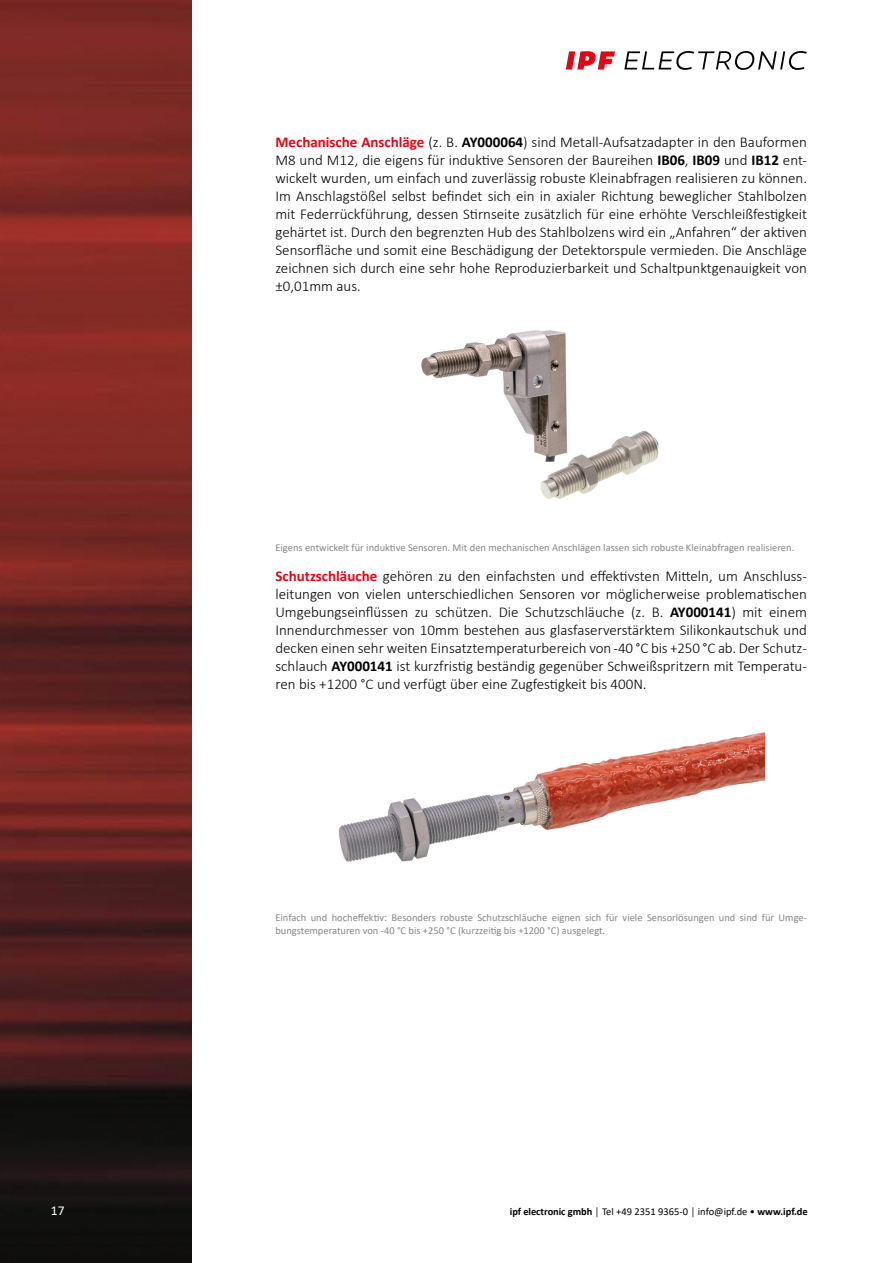
<style>
.page{position:relative;width:893px;height:1263px;background:#fff}
.page>*{position:absolute;margin:0;border:0;box-sizing:border-box;transform-origin:0 0}
.t1{font:300 15px/18px "Calibri";color:#000;text-align:justify}
.t2{font:13.5px "Calibri";color:#fff}
.t3{font:10.5px/12.6px "Calibri";color:#878787}
.t4{font:10.5px "Calibri";color:#000}
.s1{font-weight:700;color:#e30613}
.s2{font-weight:700}
</style>
<div class="page">
<img style="left:0;top:0;width:191px;height:1263px">
<svg style="left:624px;top:51px;width:183px;height:19px"></svg>
<svg style="left:566px;top:51px;width:49px;height:18px"></svg>
<img style="left:421px;top:330px;width:238px;height:169px">
<img style="left:338px;top:732px;width:426px;height:130px">
<p class="t1" style="left:275px;top:133px;width:533px"><span class="s1">Mechanische Anschläge</span> (z. B. <span class="s2">AY000064</span>) sind Metall-Aufsatzadapter in den Bauformen M8 und M12, die eigens für induktive Sensoren der Baureihen <span class="s2">IB06</span>, <span class="s2">IB09</span> und <span class="s2">IB12</span> ent&shy;wickelt wurden, um einfach und zuverlässig robuste Kleinabfragen realisieren zu können.<br>Im Anschlagstößel selbst befindet sich ein in axialer Richtung beweglicher Stahlbolzen mit Federrückführung, dessen Stirnseite zusätzlich für eine erhöhte Verschleißfestigkeit gehärtet ist. Durch den begrenzten Hub des Stahlbolzens wird ein „Anfahren“ der aktiven Sensorfläche und somit eine Beschädigung der Detektorspule vermieden. Die Anschläge zeichnen sich durch eine sehr hohe Reproduzierbarkeit und Schaltpunktgenauigkeit von ±0,01mm aus.</p>
<p class="t3" style="left:275px;top:540px;width:520px">Eigens entwickelt für induktive Sensoren. Mit den mechanischen Anschlägen lassen sich robuste Kleinabfragen realisieren.</p>
<p class="t1" style="left:275px;top:567px;width:533px"><span class="s1">Schutzschläuche</span> gehören zu den einfachsten und effektivsten Mitteln, um Anschluss&shy;leitungen von vielen unterschiedlichen Sensoren vor möglicherweise problematischen Umgebungseinflüssen zu schützen. Die Schutzschläuche (z. B. <span class="s2">AY000141</span>) mit einem Innendurchmesser von 10mm bestehen aus glasfaserverstärktem Silikonkautschuk und decken einen sehr weiten Einsatztemperaturbereich von -40 °C bis +250 °C ab. Der Schutz&shy;schlauch <span class="s2">AY000141</span> ist kurzfristig beständig gegenüber Schweißspritzern mit Temperatu&shy;ren bis +1200 °C und verfügt über eine Zugfestigkeit bis 400N.</p>
<p class="t3" style="left:275px;top:911px;width:533px">Einfach und hocheffektiv: Besonders robuste Schutzschläuche eignen sich für viele Sensorlösungen und sind für Umge&shy;bungstemperaturen von -40 °C bis +250 °C (kurzzeitig bis +1200 °C) ausgelegt.</p>
<p class="t2" style="left:51px;top:1201px;width:15px">17</p>
<p class="t4" style="left:510px;top:1204px;width:299px"><span class="s2">ipf electronic gmbh</span> │ Tel +49 2351 9365-0 │ info@ipf.de • <span class="s2">www.ipf.de</span></p>
</div>
